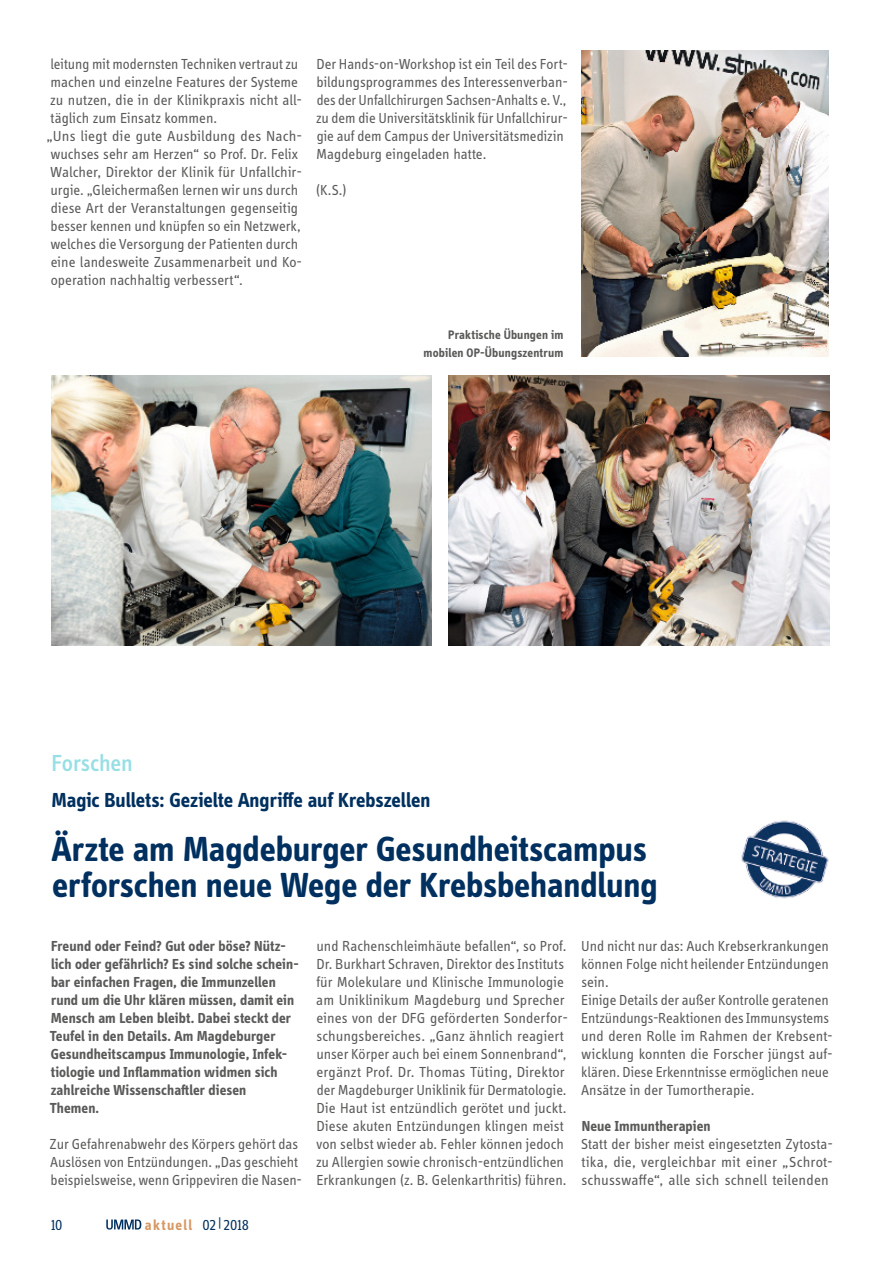
<style>
.page{position:relative;width:893px;height:1263px;background:#fff}
.page>*{position:absolute;margin:0;border:0;box-sizing:border-box;transform-origin:0 0}
.t1{font:700 36px/36px "Info Display OT";letter-spacing:-.005em;color:#00305f}
.t2{font:500 24px "Info Display OT";letter-spacing:-.005em;color:#97dfe5}
.t3{font:700 21px "Info Display OT";color:#00305f}
.t4{font:15px/18px "Info Display OT";color:#5a5a59}
.t5{font:700 15px/18px "Info Display OT";letter-spacing:.005em;color:#5a5a59}
.t6{font:700 15px "Info Display OT";letter-spacing:.09em;color:#d79965}
.t7{font:15px "Info Display OT";color:#00305f}
.t8{font:700 12.75px/18px "Info Display OT";letter-spacing:.015em;color:#5a5a59;text-align:right}
.s1{font-weight:400;color:#00305f}
</style>
<div class="page">
<img style="left:51px;top:376px;width:381px;height:269px">
<img style="left:449px;top:375px;width:380px;height:270px">
<img style="left:581px;top:50px;width:248px;height:307px">
<img style="left:741px;top:820px;width:88px;height:79px">
<svg style="left:106px;top:1219px;width:35px;height:10px"></svg>
<p class="t4" style="left:47px;top:55px;width:257px">leitung mit modernsten Techniken vertraut zu machen und einzelne Features der Systeme zu nutzen, die in der Klinikpraxis nicht all&shy;täglich zum Einsatz kommen.<br>„Uns liegt die gute Ausbildung des Nach&shy;wuchses sehr am Herzen“ so Prof. Dr. Felix Walcher, Direktor der Klinik für Unfallchir&shy;urgie. „Gleichermaßen lernen wir uns durch diese Art der Veranstaltungen gegenseitig besser kennen und knüpfen so ein Netzwerk, welches die Versorgung der Patienten durch eine landesweite Zusammenarbeit und Ko&shy;operation nachhaltig verbessert“.</p>
<p class="t4" style="left:316px;top:55px;width:253px">Der Hands-on-Workshop ist ein Teil des Fort&shy;bildungsprogrammes des Interessenverban&shy;des der Unfallchirurgen Sachsen-Anhalts e. V., zu dem die Universitätsklinik für Unfallchirur&shy;gie auf dem Campus der Universitätsmedizin Magdeburg eingeladen hatte.</p>
<p class="t4" style="left:316px;top:181px;width:32px">(K.S.)</p>
<h2 class="t2" style="left:51px;top:749px;width:83px">Forschen</h2>
<p class="t8" style="left:424px;top:326px;width:141px">Praktische Übungen im mobilen OP-Übungszentrum</p>
<h3 class="t3" style="left:51px;top:787px;width:381px">Magic Bullets: Gezielte Angriffe auf Krebszellen</h3>
<h1 class="t1" style="left:52px;top:831px;width:607px">Ärzte am Magdeburger Gesundheitscampus erforschen neue Wege der Krebsbehandlung</h1>
<p class="t5" style="left:50px;top:937px;width:250px">Freund oder Feind? Gut oder böse? Nütz&shy;lich oder gefährlich? Es sind solche schein&shy;bar einfachen Fragen, die Immunzellen rund um die Uhr klären müssen, damit ein Mensch am Leben bleibt. Dabei steckt der Teufel in den Details. Am Magdeburger Gesundheitscampus Immunologie, Infek&shy;tiologie und Inflammation widmen sich zahlreiche Wissenschaftler diesen<br>Themen.</p>
<p class="t4" style="left:50px;top:1135px;width:254px">Zur Gefahrenabwehr des Körpers gehört das<br>Auslösen von Entzündungen. „Das geschieht beispielsweise, wenn Grippeviren die Nasen-</p>
<p class="t7" style="left:51px;top:1216px;width:13px">10</p>
<p class="t6" style="left:145px;top:1215px;width:106px">aktuell <span class="s1">02|2018</span></p>
<p class="t4" style="left:316px;top:937px;width:253px">und Rachenschleimhäute befallen“, so Prof.<br>Dr. Burkhart Schraven, Direktor des Instituts für Molekulare und Klinische Immunologie am Uniklinikum Magdeburg und Sprecher eines von der DFG geförderten Sonderfor&shy;schungsbereiches. „Ganz ähnlich reagiert unser Körper auch bei einem Sonnenbrand“, ergänzt Prof. Dr. Thomas Tüting, Direktor der Magdeburger Uniklinik für Dermatologie.<br>Die Haut ist entzündlich gerötet und juckt.<br>Diese akuten Entzündungen klingen meist von selbst wieder ab. Fehler können jedoch zu Allergien sowie chronisch-entzündlichen Erkrankungen (z. B. Gelenkarthritis) führen.</p>
<p class="t4" style="left:581px;top:937px;width:253px">Und nicht nur das: Auch Krebserkrankungen können Folge nicht heilender Entzündungen sein.<br>Einige Details der außer Kontrolle geratenen Entzündungs-Reaktionen des Immunsystems und deren Rolle im Rahmen der Krebsent&shy;wicklung konnten die Forscher jüngst auf&shy;klären. Diese Erkenntnisse ermöglichen neue Ansätze in der Tumortherapie.</p>
<p class="t5" style="left:582px;top:1117px;width:130px">Neue Immuntherapien</p>
<p class="t4" style="left:581px;top:1135px;width:253px;text-align:justify">Statt der bisher meist eingesetzten Zytosta&shy;tika, die, vergleichbar mit einer „Schrot&shy;schusswaffe“, alle sich schnell teilenden</p>
</div>
